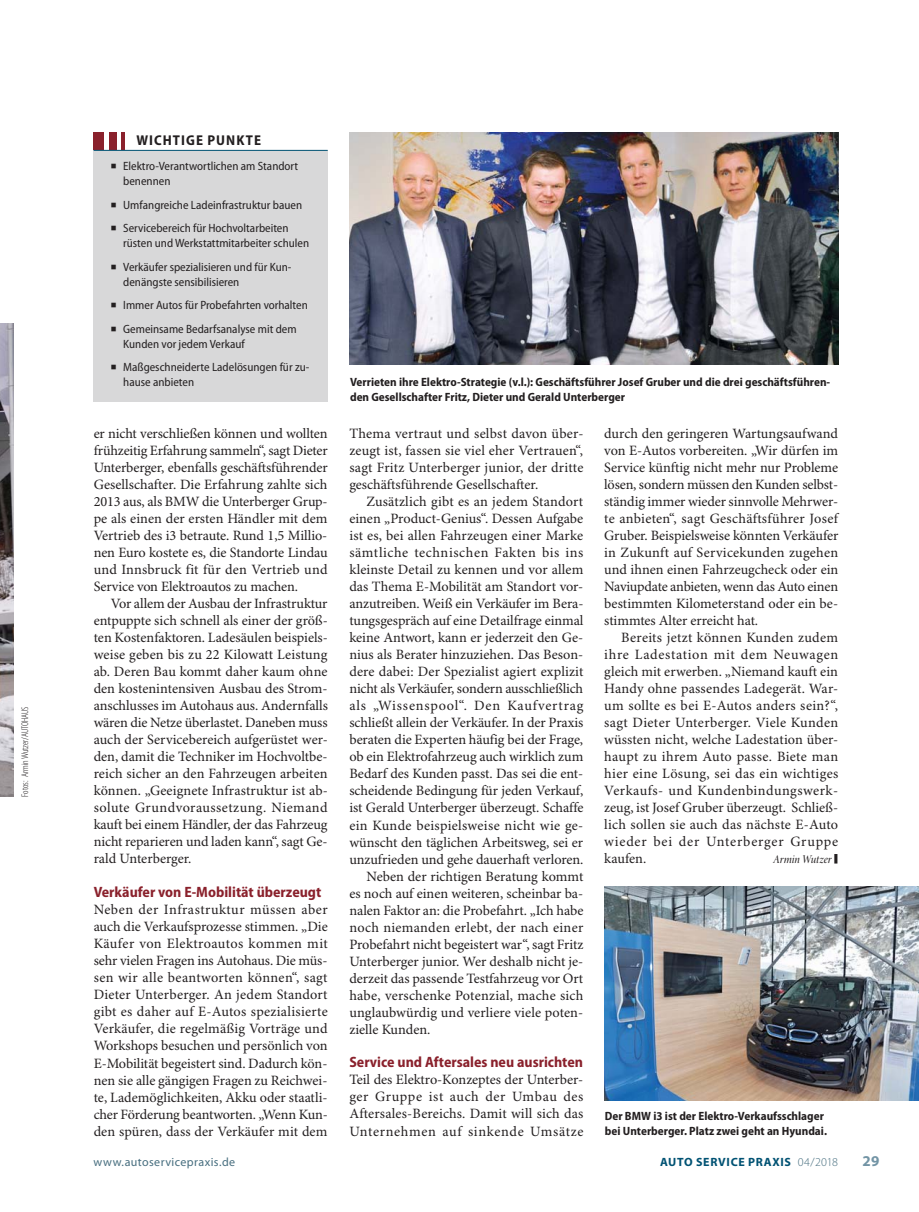
<style>
.page{position:relative;width:919px;height:1212px;background:#fff}
.page>*{position:absolute;margin:0;border:0;box-sizing:border-box;transform-origin:0 0}
.t1{font:32.7px "Minion Pro";color:#231f20;scale:.33 1}
.t2{font:700 semi-condensed 15px "Myriad Pro";color:#8a212c}
.t3{font:700 15px "Myriad Pro";color:#7294a5}
.t4{font:14.25px/17px "Minion Pro";color:#231f20;text-align:justify}
.t5{font:14.25px "Minion Pro";letter-spacing:.02em;color:#231f20}
.t6{font:14.25px "Minion Pro";letter-spacing:.04em;color:#231f20}
.t7{font:14.25px "Minion Pro";letter-spacing:.055em;color:#231f20}
.t8{font:700 semi-condensed 14.25px "Myriad Pro";letter-spacing:.075em;color:#231f20}
.t9{font:semi-condensed 12px/15px "Myriad Pro";color:#231f20}
.t10{font:700 semi-condensed 12px/15px "Myriad Pro";color:#231f20}
.t11{font:12px "Myriad Pro";letter-spacing:.035em;color:#476e7f}
.t12{font:700 12px "Myriad Pro";letter-spacing:.055em;color:#005273}
.t13{font:12px "Minion Pro Medium Cn It Disp";letter-spacing:-.005em;color:#231f20}
.t14{font:300 condensed 9.75px "Myriad Pro";color:#231f20}
.s1{font-family:"Minion Pro";font-stretch:normal;font-size:15.75px}
.s2{font-weight:300;color:#476e7f}
</style>
<div class="page">
<img style="left:0;top:324px;width:13px;height:472px">
<img style="left:349px;top:133px;width:489px;height:231px">
<img style="left:605px;top:886px;width:313px;height:215px">
<div style="left:94px;top:150px;width:234px;height:251px;background:#d8d8d9"></div>
<div style="left:94px;top:133px;width:10px;height:17px;background:#8a212c"></div>
<div style="left:109px;top:133px;width:7px;height:17px;background:#8a212c"></div>
<hr style="left:121px;top:133px;width:4px;height:17px;background:#8a212c">
<hr style="left:94px;top:150px;width:234px;height:1px;background:#005273">
<p class="t14" style="left:19px;top:796px;width:92px;rotate:-90deg">Fotos: Armin Wutzer/AUTOHAUS</p>
<p class="t8" style="left:136px;top:135px;width:126px">WICHTIGE PUNKTE</p>
<p class="t9" style="left:123px;top:160px;width:176px;text-indent:-13px"><span class="s1">■</span> Elektro-Verantwortlichen am Standort benennen</p>
<p class="t9" style="left:110px;top:199px;width:193px"><span class="s1">■</span> Umfangreiche Ladeinfrastruktur bauen</p>
<p class="t9" style="left:123px;top:222px;width:187px;text-indent:-13px"><span class="s1">■</span> Servicebereich für Hochvoltarbeiten<br>rüs ten und Werkstattmitarbeiter schulen</p>
<p class="t9" style="left:123px;top:261px;width:170px;text-indent:-13px"><span class="s1">■</span> Verkäufer spezialisieren und für Kun&shy;denängste sensibilisieren</p>
<p class="t9" style="left:110px;top:299px;width:199px"><span class="s1">■</span> Immer Autos für Probefahrten vorhalten</p>
<p class="t9" style="left:123px;top:323px;width:175px;text-indent:-13px"><span class="s1">■</span> Gemeinsame Bedarfsanalyse mit dem<br>Kunden vor jedem Verkauf</p>
<p class="t9" style="left:123px;top:361px;width:188px;text-indent:-13px"><span class="s1">■</span> Maßgeschneiderte Ladelösungen für zu&shy;hause anbieten</p>
<p class="t4" style="left:94px;top:426px;width:235px">er nicht verschließen können und wollten frühzeitig Erfahrung sammeln“, sagt Dieter Unterberger, ebenfalls geschäftsführender Gesellschafter. Die Erfahrung zahlte sich 2013 aus, als BMW die Unterberger Grup&shy;pe als einen der ersten Händler mit dem Vertrieb des i3 betraute. Rund 1,5 Millio&shy;nen Euro kostete es, die Standorte Lindau und Innsbruck fit für den Vertrieb und Service von Elektroautos zu machen.</p>
<p class="t4" style="left:94px;top:596px;width:236px;text-indent:17px">Vor allem der Ausbau der Infrastruktur entpuppte sich schnell als einer der größ&shy;ten Kostenfaktoren. Ladesäulen beispiels&shy;weise geben bis zu 22 Kilowatt Leistung ab. Deren Bau kommt daher kaum ohne den kostenintensiven Ausbau des Strom&shy;anschlusses im Autohaus aus. Andernfalls wären die Netze überlastet. Daneben muss auch der Servicebereich aufgerüstet wer&shy;den, damit die Techniker im Hochvoltbe&shy;reich sicher an den Fahrzeugen arbeiten können. „Geeignete Infrastruktur ist ab&shy;solute Grundvoraussetzung. Niemand kauft bei einem Händler, der das Fahrzeug nicht reparieren und laden kann“, sagt Ge&shy;rald Unterberger.</p>
<p class="t2" style="left:94px;top:887px;width:229px">Verkäufer von E-Mobilität überzeugt</p>
<p class="t4" style="left:94px;top:902px;width:236px">Neben der Infrastruktur müssen aber auch die Verkaufsprozesse stimmen. „Die Käufer von Elektroautos kommen mit sehr vielen Fragen ins Autohaus. Die müs&shy;sen wir alle beantworten können“, sagt Dieter Unterberger. An jedem Standort gibt es daher auf E-Autos spezialisierte Verkäufer, die regelmäßig Vorträge und Workshops besuchen und persönlich von E-Mobilität begeistert sind. Dadurch kön&shy;nen sie alle gängigen Fragen zu Reichwei&shy;te, Lademöglichkeiten, Akku oder staatli&shy;cher Förderung beantworten. „Wenn Kun&shy;den spüren, dass der Verkäufer mit dem</p>
<p class="t10" style="left:350px;top:375px;width:481px">Verrieten ihre Elektro-Strategie (v.l.): Geschäftsführer Josef Gruber und die drei geschäftsführen&shy;den Gesellschafter Fritz, Dieter und Gerald Unterberger</p>
<p class="t4" style="left:349px;top:426px;width:236px">Thema vertraut und selbst davon über&shy;zeugt ist, fassen sie viel eher Vertrauen“, sagt Fritz Unterberger junior, der dritte geschäftsführende Gesellschafter.</p>
<p class="t4" style="left:366px;top:494px;width:218px">Zusätzlich gibt es an jedem Standort</p>
<p class="t4" style="left:349px;top:511px;width:235px">einen „Product-Genius“. Dessen Aufgabe</p>
<p class="t4" style="left:349px;top:528px;width:235px">ist es, bei allen Fahrzeugen einer Marke</p>
<p class="t6" style="left:349px;top:547px;width:235px">sämtliche technischen Fakten bis ins</p>
<p class="t4" style="left:349px;top:562px;width:235px">kleinste Detail zu kennen und vor allem</p>
<p class="t4" style="left:349px;top:579px;width:235px">das Thema E-Mobilität am Standort vor-</p>
<p class="t4" style="left:349px;top:596px;width:235px">anzutreiben. Weiß ein Verkäufer im Bera-</p>
<p class="t4" style="left:349px;top:613px;width:236px">tungsgespräch auf eine Detailfrage einmal</p>
<p class="t4" style="left:349px;top:630px;width:235px">keine Antwort, kann er jederzeit den Ge-</p>
<p class="t4" style="left:349px;top:647px;width:235px">nius als Berater hinzuziehen. Das Beson-</p>
<p class="t4" style="left:349px;top:664px;width:235px">dere dabei: Der Spezialist agiert explizit</p>
<p class="t4" style="left:349px;top:681px;width:235px">nicht als Verkäufer, sondern ausschließlich</p>
<p class="t7" style="left:349px;top:700px;width:235px">als „Wissenspool“. Den Kaufvertrag</p>
<p class="t4" style="left:349px;top:716px;width:235px">schließt allein der Verkäufer. In der Praxis</p>
<p class="t4" style="left:349px;top:733px;width:235px">beraten die Experten häufig bei der Frage,</p>
<p class="t4" style="left:349px;top:750px;width:235px">ob ein Elektrofahrzeug auch wirklich zum</p>
<p class="t4" style="left:349px;top:767px;width:235px">Bedarf des Kunden passt. Das sei die ent-</p>
<p class="t4" style="left:349px;top:784px;width:235px">scheidende Bedingung für jeden Verkauf,</p>
<p class="t4" style="left:349px;top:801px;width:235px">ist Gerald Unterberger überzeugt. Schaffe</p>
<p class="t5" style="left:349px;top:819px;width:235px">ein Kunde beispielsweise nicht wie ge-</p>
<p class="t4" style="left:349px;top:835px;width:235px">wünscht den täglichen Arbeitsweg, sei er</p>
<p class="t4" style="left:349px;top:852px;width:235px">unzufrieden und gehe dauerhaft verloren.</p>
<p class="t4" style="left:366px;top:869px;width:218px">Neben der richtigen Beratung kommt</p>
<p class="t4" style="left:349px;top:886px;width:235px">es noch auf einen weiteren, scheinbar ba-</p>
<p class="t4" style="left:349px;top:903px;width:236px">nalen Faktor an: die Probefahrt. „Ich habe</p>
<p class="t5" style="left:349px;top:921px;width:235px">noch niemanden erlebt, der nach einer</p>
<p class="t4" style="left:349px;top:937px;width:235px">Probefahrt nicht begeistert war“, sagt Fritz</p>
<p class="t4" style="left:349px;top:954px;width:235px">Unterberger junior. Wer deshalb nicht je-</p>
<p class="t4" style="left:349px;top:971px;width:235px">derzeit das passende Testfahrzeug vor Ort</p>
<p class="t4" style="left:349px;top:988px;width:235px">habe, verschenke Potenzial, mache sich</p>
<p class="t4" style="left:349px;top:1005px;width:235px">unglaubwürdig und verliere viele poten-</p>
<p class="t4" style="left:349px;top:1022px;width:83px">zielle Kunden.</p>
<p class="t2" style="left:349px;top:1057px;width:235px">Service und Aftersales neu ausrichten</p>
<p class="t4" style="left:349px;top:1073px;width:235px">Teil des Elektro-Konzeptes der Unterber&shy;ger Gruppe ist auch der Umbau des Aftersales-Bereichs. Damit will sich das Unternehmen auf sinkende Umsätze</p>
<p class="t4" style="left:604px;top:426px;width:235px">durch den geringeren Wartungsaufwand von E-Autos vorbereiten. „Wir dürfen im Service künftig nicht mehr nur Probleme lösen, sondern müssen den Kunden selbst&shy;ständig immer wieder sinnvolle Mehrwer&shy;te anbieten“, sagt Geschäftsführer Josef Gruber. Beispielsweise könnten Verkäufer in Zukunft auf Servicekunden zugehen und ihnen einen Fahrzeugcheck oder ein Navi update anbieten, wenn das Auto einen bestimmten Kilometerstand oder ein be&shy;stimmtes Alter erreicht hat.</p>
<p class="t4" style="left:604px;top:630px;width:235px;text-indent:17px">Bereits jetzt können Kunden zudem ihre Ladestation mit dem Neuwagen gleich mit erwerben. „Niemand kauft ein Handy ohne passendes Ladegerät. War&shy;um sollte es bei E-Autos anders sein?“, sagt Dieter Unterberger. Viele Kunden wüssten nicht, welche Ladestation über&shy;haupt zu ihrem Auto passe. Biete man hier eine Lösung, sei das ein wichtiges Verkaufs- und Kundenbindungswerk&shy;zeug, ist Josef Gruber überzeugt. Schließ&shy;lich sollen sie auch das nächste E-Auto wieder bei der Unterberger Gruppe kaufen.</p>
<p class="t13" style="left:773px;top:852px;width:60px">Armin Wutzer</p>
<h1 class="t1" style="left:833px;top:844px;width:15px">■</h1>
<p class="t10" style="left:605px;top:1109px;width:224px">Der BMW i3 ist der Elektro-Verkaufsschlager bei Unterberger. Platz zwei geht an Hyundai.</p>
<p class="t11" style="left:94px;top:1154px;width:143px">www.autoservicepraxis.de</p>
<p class="t12" style="left:660px;top:1154px;width:180px">AUTO SERVICE PRAXIS <span class="s2">04/2018</span></p>
<p class="t3" style="left:862px;top:1152px;width:19px">29</p>
</div>
